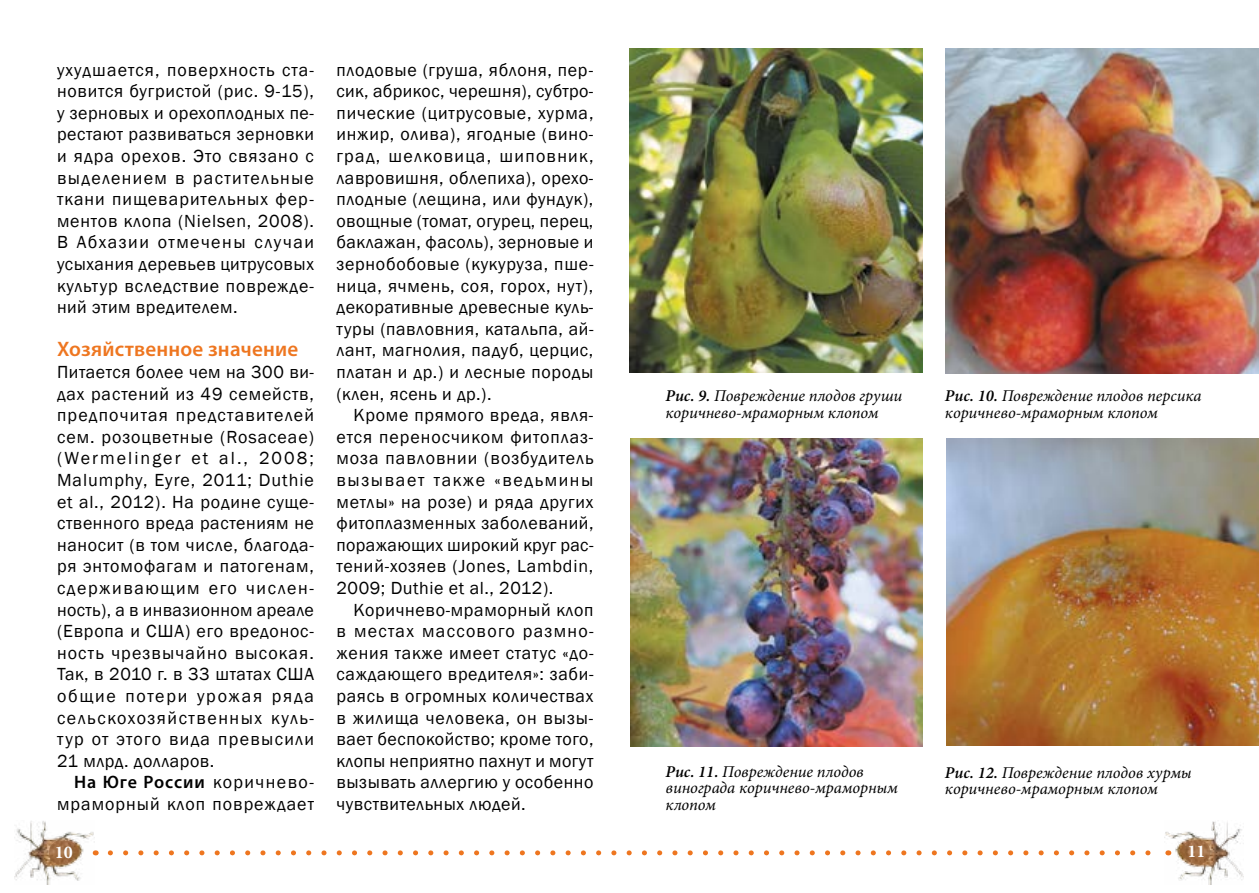
<style>
.page{position:relative;width:1259px;height:893px;background:#fff}
.page>*{position:absolute;margin:0;border:0;box-sizing:border-box;transform-origin:0 0}
.t1{font:600 21px "Myriad Pro";letter-spacing:.01em;color:#ee7620}
.t2{font:18px/21.6px "Franklin Gothic";letter-spacing:.035em;color:#000;text-align:justify}
.t3{font:18px "Franklin Gothic";letter-spacing:.06em;color:#000}
.t4{font:600 18px "Myriad Pro";letter-spacing:.05em;color:#000}
.t5{font:700 18px "Minion Pro";color:#fff}
.t6{font:italic 16.5px/16.5px "Minion Pro";color:#000}
.s1{font-family:"Franklin Gothic";font-weight:400}
.s2{font-weight:600}
</style>
<div class="page">
<svg style="left:110px;top:850px;width:1041px;height:5px"></svg>
<img style="left:1164px;top:821px;width:80px;height:63px">
<img style="left:15px;top:821px;width:80px;height:63px">
<svg style="left:1179px;top:840px;width:31px;height:24px"></svg>
<svg style="left:49px;top:840px;width:30px;height:25px"></svg>
<img style="left:629px;top:48px;width:293px;height:324px">
<img style="left:945px;top:48px;width:314px;height:325px">
<img style="left:946px;top:438px;width:313px;height:308px">
<img style="left:630px;top:439px;width:292px;height:307px">
<p class="t2" style="left:57px;top:59px;width:258px">ухудшается, поверхность ста&shy;новится бугристой (рис. 9-15), у зерновых и орехоплодных пе&shy;рестают развиваться зерновки и ядра орехов. Это связано с выделением в растительные ткани пищеварительных фер&shy;ментов клопа (Nielsen, 2008).<br>В Абхазии отмечены случаи усыхания деревьев цитрусовых культур вследствие поврежде&shy;ний этим вредителем.</p>
<p class="t1" style="left:57px;top:336px;width:243px">Хозяйственное значение</p>
<p class="t2" style="left:57px;top:362px;width:258px">Питается более чем на 300 ви&shy;дах растений из 49 семейств, предпочитая представителей сем. розоцветные (Rosaceae) (Wermelinger et al., 2008; Malumphy, Eyre, 2011; Duthie et al., 2012). На родине суще&shy;ственного вреда растениям не наносит (в том числе, благода&shy;ря энтомофагам и патогенам, сдерживающим его числен&shy;ность), а в инвазионном ареале (Европа и США) его вредонос&shy;ность чрезвычайно высокая.<br>Так, в 2010 г. в 33 штатах США общие потери урожая ряда сельскохозяйственных куль&shy;тур от этого вида превысили 21 млрд. долларов.</p>
<p class="t4" style="left:74px;top:771px;width:241px">На Юге России <span class="s1">коричнево-</span></p>
<p class="t3" style="left:57px;top:793px;width:258px">мраморный клоп повреждает</p>
<p class="t2" style="left:336px;top:59px;width:258px">плодовые (груша, яблоня, пер&shy;сик, абрикос, черешня), субтро&shy;пические (цитрусовые, хурма, инжир, олива), ягодные (вино&shy;град, шелковица, шиповник, лавровишня, облепиха), орехо&shy;плодные (лещина, или фундук), овощные (томат, огурец, перец, баклажан, фасоль), зерновые и зернобобовые (кукуруза, пше&shy;ница, ячмень, соя, горох, нут), декоративные древесные куль&shy;туры (павловния, катальпа, ай&shy;лант, магнолия, падуб, церцис, платан и др.) и лесные породы (клен, ясень и др.).</p>
<p class="t2" style="left:336px;top:405px;width:258px;text-indent:17px">Кроме прямого вреда, явля&shy;ется переносчиком фитоплаз&shy;моза павловнии (возбудитель вызывает также «ведьмины метлы» на розе) и ряда других фитоплазменных заболеваний, поражающих широкий круг рас&shy;тений-хозяев (Jones, Lambdin, 2009; Duthie et al., 2012).</p>
<p class="t2" style="left:336px;top:599px;width:258px;text-indent:17px">Коричнево-мраморный клоп в местах массового размно&shy;жения также имеет статус «до&shy;саждающего вредителя»: заби&shy;раясь в огромных количествах в жилища человека, он вызы&shy;вает беспокойство; кроме того, клопы неприятно пахнут и могут вызывать аллергию у особенно чувствительных людей.</p>
<p class="t6" style="left:665px;top:388px;width:238px"><span class="s2">Рис. 9.</span> Повреждение плодов груши коричнево-мраморным клопом</p>
<p class="t6" style="left:945px;top:388px;width:258px"><span class="s2">Рис. 10.</span> Повреждение плодов персика коричнево-мраморным клопом</p>
<p class="t6" style="left:665px;top:763px;width:234px"><span class="s2">Рис. 11.</span> Повреждение плодов винограда коричнево-мраморным клопом</p>
<p class="t6" style="left:945px;top:764px;width:248px"><span class="s2">Рис. 12.</span> Повреждение плодов хурмы коричнево-мраморным клопом</p>
<p class="t5" style="left:55px;top:839px;width:19px">10</p>
<p class="t5" style="left:1187px;top:839px;width:19px">11</p>
</div>
